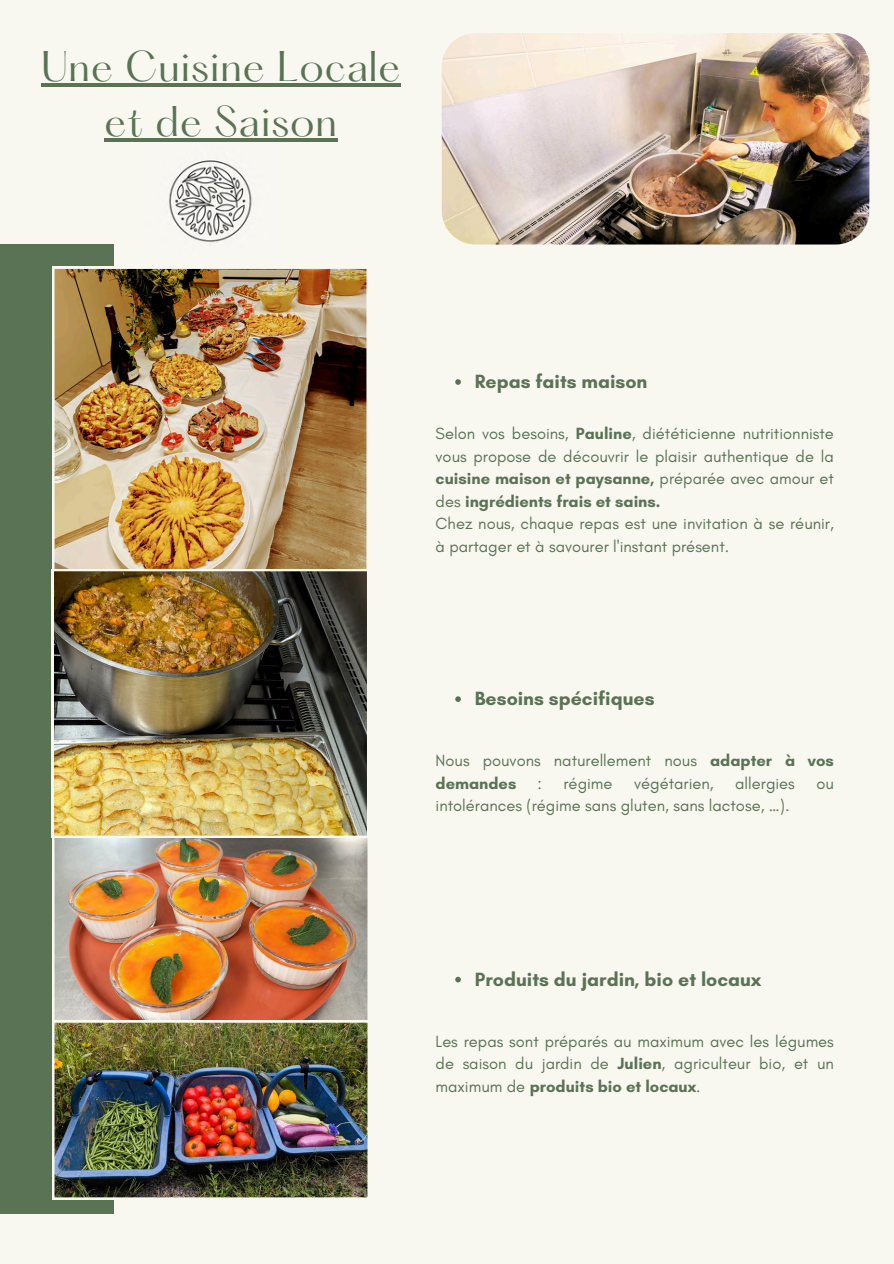
<style>
.page{position:relative;width:894px;height:1264px;background:#fff}
.page>*{position:absolute;margin:0;border:0;box-sizing:border-box;transform-origin:0 0}
.t1{font:37.5px/55.2px "Hatton";letter-spacing:.02em;color:#5b7355;text-align:center}
.t2{font:700 19.5px "Glacial Indifference";color:#5b7355}
.t3{font:16.5px/22.5px "Glacial Indifference";color:#5b7355;text-align:justify}
.s1{font-weight:700}
</style>
<div class="page">
<div style="left:0;top:0;width:893px;height:1263px;background:#f8f8f1"></div>
<div style="left:0;top:244px;width:114px;height:969px;background:#5b7355"></div>
<img style="left:52px;top:267px;width:315px;height:302px">
<img style="left:52px;top:837px;width:316px;height:183px">
<img style="left:52px;top:1020px;width:316px;height:179px">
<img style="left:169px;top:160px;width:83px;height:82px">
<img style="left:441px;top:33px;width:428px;height:211px;border-radius:34px">
<img style="left:52px;top:569px;width:315px;height:268px">
<hr style="left:41px;top:83px;width:360px;height:4px;background:#5b7355">
<hr style="left:105px;top:138px;width:233px;height:4px;background:#5b7355">
<svg style="left:455px;top:379px;width:5px;height:6px"></svg>
<svg style="left:455px;top:976px;width:5px;height:6px"></svg>
<svg style="left:455px;top:696px;width:5px;height:6px"></svg>
<p class="t1" style="left:41px;top:43px;width:360px">Une Cuisine Locale et de Saison</p>
<p class="t2" style="left:475px;top:369px;width:174px">Repas faits maison</p>
<p class="t3" style="left:435px;top:422px;width:399px">Selon vos besoins, <span class="s1">Pauline</span>, diététicienne nutritionniste vous propose de découvrir le plaisir authentique de la <span class="s1">cuisine maison et paysanne,</span> préparée avec amour et des <span class="s1">ingrédients frais et sains.</span></p>
<p class="t3" style="left:435px;top:512px;width:399px">Chez nous, chaque repas est une invitation à se réunir, à partager et à savourer l'instant présent.</p>
<p class="t2" style="left:475px;top:686px;width:181px">Besoins spécifiques</p>
<p class="t3" style="left:435px;top:749px;width:399px">Nous pouvons naturellement nous <span class="s1">adapter à vos demandes</span></p>
<p class="t3" style="left:537px;top:771px;width:6px">:</p>
<p class="t3" style="left:563px;top:771px;width:51px">régime</p>
<p class="t3" style="left:634px;top:771px;width:81px">végétarien,</p>
<p class="t3" style="left:735px;top:771px;width:61px">allergies</p>
<p class="t3" style="left:816px;top:771px;width:19px">ou</p>
<p class="t3" style="left:435px;top:794px;width:355px">intolérances (régime sans gluten, sans lactose, …).</p>
<p class="t2" style="left:475px;top:967px;width:287px">Produits du jardin, bio et locaux</p>
<p class="t3" style="left:435px;top:1029px;width:399px">Les repas sont préparés au maximum avec les légumes de saison du jardin de <span class="s1">Julien</span>, agriculteur bio, et un maximum de <span class="s1">produits bio et locaux</span>.</p>
</div>
